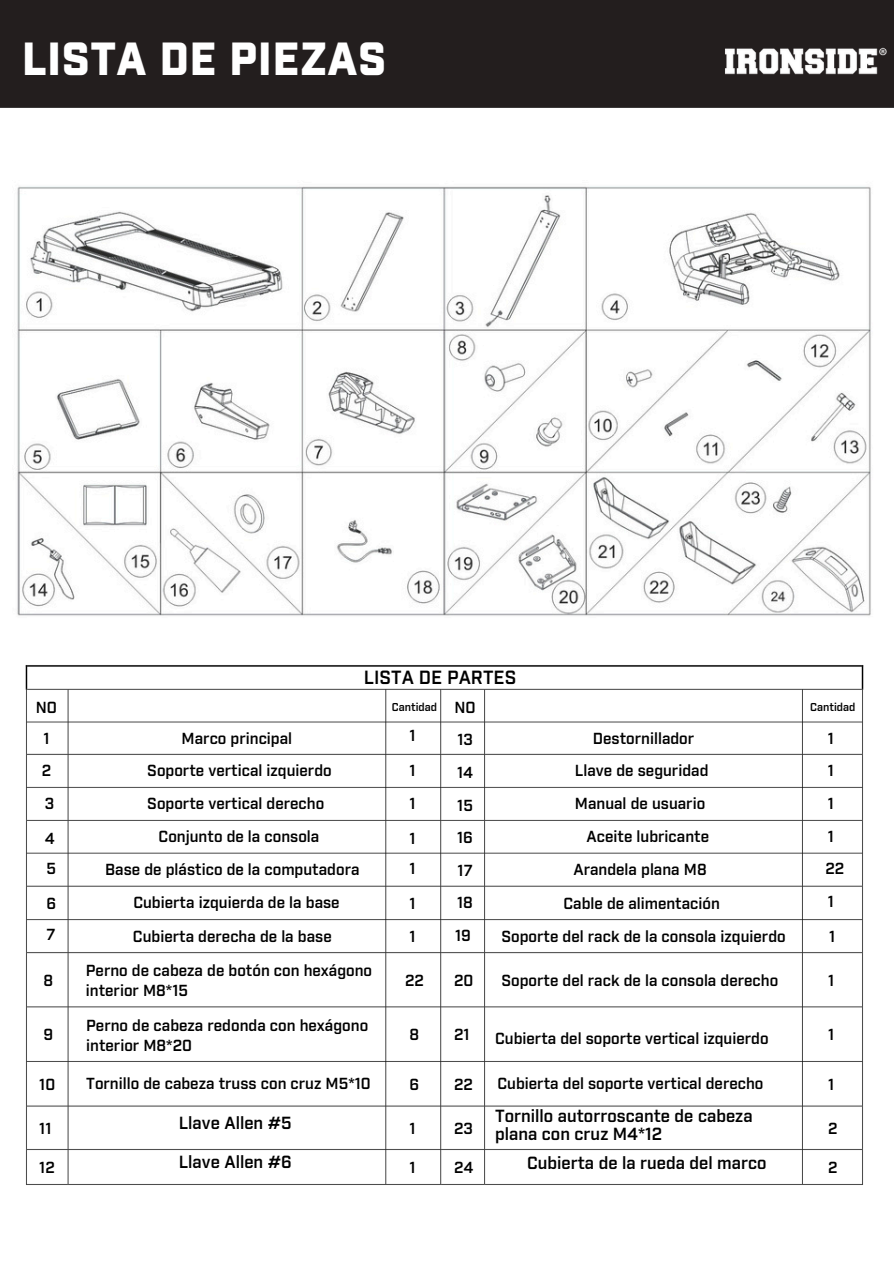
<style>
.page{position:relative;width:894px;height:1264px;background:#fff}
.page>*{position:absolute;margin:0;border:0;box-sizing:border-box;transform-origin:0 0}
.t1{font:900 45px "Industry";letter-spacing:.01em;color:#fff}
.t2{font:600 18.6px "Industry";color:#000}
.t3{font:600 17.1px/18px "Industry";color:#000}
.t4{font:600 15.6px/32.7px "Industry";color:#000}
.t5{font:600 11.1px "Industry";color:#000}
</style>
<div class="page">
<img style="left:25px;top:665px;width:839px;height:520px">
<img style="left:17px;top:186px;width:854px;height:430px">
<div style="left:0;top:0;width:892px;height:107px;background:#231e1e"></div>
<img style="left:712px;top:37px;width:180px;height:51px">
<p class="t1" style="left:22px;top:39px;width:366px">LISTA DE PIEZAS</p>
<h1 class="t2" style="left:364px;top:669px;width:154px">LISTA DE PARTES</h1>
<h5 class="t4" style="left:454px;top:691px;width:23px">NO<br>13<br>14<br>15<br>16<br>17<br>18<br>19</h5>
<h5 class="t4" style="left:454px;top:965px;width:21px">20</h5>
<p class="t4" style="left:36px;top:692px;width:23px">NO</p>
<p class="t5" style="left:391px;top:702px;width:47px">Cantidad</p>
<p class="t5" style="left:810px;top:702px;width:47px">Cantidad</p>
<h4 class="t4" style="left:827px;top:723px;width:8px">1</h4>
<h5 class="t4" style="left:827px;top:755px;width:8px">1</h5>
<h5 class="t4" style="left:827px;top:788px;width:8px">1</h5>
<h5 class="t4" style="left:827px;top:820px;width:8px">1</h5>
<h5 class="t4" style="left:825px;top:853px;width:20px">22</h5>
<h5 class="t4" style="left:827px;top:886px;width:8px">1</h5>
<h5 class="t4" style="left:829px;top:920px;width:8px">1</h5>
<h5 class="t4" style="left:409px;top:720px;width:8px">1</h5>
<p class="t4" style="left:409px;top:755px;width:8px">1</p>
<p class="t4" style="left:409px;top:788px;width:8px">1</p>
<p class="t4" style="left:409px;top:823px;width:8px">1</p>
<p class="t4" style="left:409px;top:853px;width:8px">1</p>
<p class="t4" style="left:409px;top:888px;width:8px">1</p>
<p class="t4" style="left:409px;top:921px;width:8px">1</p>
<p class="t4" style="left:181px;top:723px;width:112px">Marco principal</p>
<h5 class="t4" style="left:147px;top:755px;width:186px">Soporte vertical izquierdo</h5>
<p class="t4" style="left:147px;top:788px;width:178px">Soporte vertical derecho</p>
<p class="t4" style="left:158px;top:820px;width:162px">Conjunto de la consola</p>
<h5 class="t4" style="left:105px;top:854px;width:256px">Base de plástico de la computadora</h5>
<h3 class="t4" style="left:592px;top:723px;width:103px">Destornillador</h3>
<h3 class="t4" style="left:574px;top:755px;width:135px">Llave de seguridad</h3>
<p class="t4" style="left:574px;top:788px;width:132px">Manual de usuario</p>
<p class="t4" style="left:586px;top:820px;width:124px">Aceite lubricante</p>
<h3 class="t4" style="left:573px;top:854px;width:135px">Arandela plana M8</h3>
<p class="t4" style="left:44px;top:723px;width:8px">1</p>
<p class="t4" style="left:42px;top:755px;width:11px">2</p>
<p class="t4" style="left:45px;top:788px;width:11px">3</p>
<h5 class="t4" style="left:45px;top:823px;width:11px">4</h5>
<p class="t4" style="left:47px;top:853px;width:11px">5</p>
<p class="t4" style="left:46px;top:888px;width:11px">6</p>
<h5 class="t4" style="left:46px;top:918px;width:10px">7</h5>
<p class="t4" style="left:133px;top:887px;width:208px">Cubierta izquierda de la base</p>
<p class="t4" style="left:563px;top:888px;width:158px">Cable de alimentación</p>
<h5 class="t4" style="left:133px;top:920px;width:200px">Cubierta derecha de la base</h5>
<p class="t4" style="left:501px;top:920px;width:286px">Soporte del rack de la consola izquierdo</p>
<p class="t4" style="left:86px;top:961px;width:288px;line-height:20.2px">Perno de cabeza de botón con hexágono interior M8*15</p>
<p class="t4" style="left:501px;top:965px;width:278px">Soporte del rack de la consola derecho</p>
<h4 class="t4" style="left:44px;top:965px;width:11px">8</h4>
<p class="t4" style="left:405px;top:965px;width:20px">22</p>
<p class="t4" style="left:827px;top:965px;width:8px">1</p>
<p class="t4" style="left:44px;top:1019px;width:11px">9</p>
<p class="t4" style="left:39px;top:1069px;width:17px">10</p>
<p class="t4" style="left:39px;top:1113px;width:14px">11</p>
<p class="t4" style="left:39px;top:1152px;width:17px">12</p>
<h5 class="t4" style="left:86px;top:1016px;width:283px;line-height:20.2px">Perno de cabeza redonda con hexágono interior M8*20</h5>
<h5 class="t4" style="left:827px;top:1019px;width:8px">1</h5>
<p class="t4" style="left:827px;top:1069px;width:8px">1</p>
<p class="t4" style="left:827px;top:1113px;width:11px">2</p>
<p class="t4" style="left:827px;top:1152px;width:11px">2</p>
<p class="t4" style="left:409px;top:1019px;width:11px">8</p>
<p class="t4" style="left:409px;top:1069px;width:11px">6</p>
<p class="t4" style="left:409px;top:1113px;width:8px">1</p>
<p class="t4" style="left:409px;top:1152px;width:8px">1</p>
<p class="t4" style="left:454px;top:1019px;width:17px">21</p>
<h2 class="t4" style="left:454px;top:1069px;width:20px">22</h2>
<h5 class="t4" style="left:454px;top:1113px;width:20px">23</h5>
<h5 class="t4" style="left:454px;top:1152px;width:21px">24</h5>
<p class="t4" style="left:495px;top:1023px;width:275px">Cubierta del soporte vertical izquierdo</p>
<h5 class="t4" style="left:86px;top:1068px;width:286px">Tornillo de cabeza truss con cruz M5*10</h5>
<p class="t4" style="left:497px;top:1068px;width:267px">Cubierta del soporte vertical derecho</p>
<h5 class="t3" style="left:495px;top:1108px;width:259px">Tornillo autorroscante de cabeza plana con cruz M4*12</h5>
<p class="t3" style="left:179px;top:1114px;width:114px">Llave Allen #5</p>
<p class="t3" style="left:179px;top:1154px;width:114px">Llave Allen #6</p>
<p class="t3" style="left:527px;top:1155px;width:241px">Cubierta de la rueda del marco</p>
</div>
